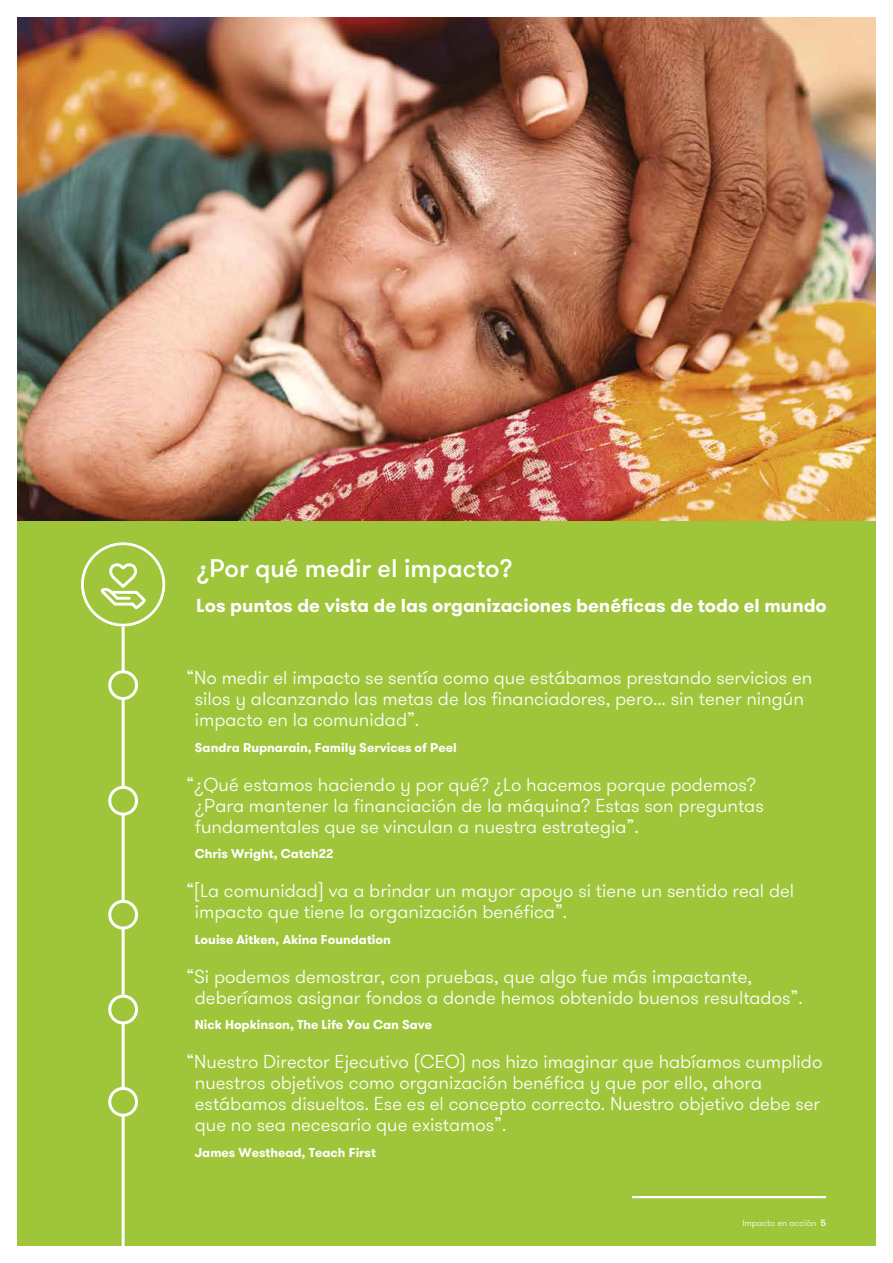
<style>
.page{position:relative;width:893px;height:1263px;background:#fff}
.page>*{position:absolute;margin:0;border:0;box-sizing:border-box;transform-origin:0 0}
.t1{font:500 25.5px "GT Walsheim Pro";color:#fff}
.t2{font:300 18.75px/21px "GT Walsheim Pro";color:#fff}
.t3{font:700 18.75px "GT Walsheim Pro";color:#fff}
.t4{font:700 12.75px "GT Walsheim Pro";color:#fff}
.t5{font:300 9px "GT Walsheim Pro";color:#fff}
.s1{font-weight:500}
</style>
<div class="page">
<img style="left:17px;top:17px;width:859px;height:504px">
<div style="left:17px;top:521px;width:859px;height:724px;background:#9fc63b"></div>
<hr style="left:632px;top:1196px;width:194px;height:2px;background:#fff">
<svg style="left:81px;top:542px;width:84px;height:85px"></svg>
<hr style="left:122px;top:626px;width:3px;height:637px;background:#fff">
<div style="left:110px;top:672px;width:27px;height:26px;background:#9fc63b;border-radius:50%"></div>
<div style="left:108px;top:670px;width:30px;height:30px;border:3px solid #fff;border-radius:50%"></div>
<div style="left:110px;top:787px;width:27px;height:27px;background:#9fc63b;border-radius:50%"></div>
<div style="left:108px;top:786px;width:30px;height:30px;border:3px solid #fff;border-radius:50%"></div>
<div style="left:110px;top:901px;width:27px;height:27px;background:#9fc63b;border-radius:50%"></div>
<div style="left:108px;top:900px;width:30px;height:29px;border:3px solid #fff;border-radius:50%"></div>
<div style="left:110px;top:996px;width:27px;height:27px;background:#9fc63b;border-radius:50%"></div>
<div style="left:108px;top:995px;width:30px;height:29px;border:3px solid #fff;border-radius:50%"></div>
<div style="left:110px;top:1088px;width:27px;height:27px;background:#9fc63b;border-radius:50%"></div>
<div style="left:108px;top:1087px;width:30px;height:30px;border:3px solid #fff;border-radius:50%"></div>
<h1 class="t1" style="left:196px;top:552px;width:318px">¿Por qué medir el impacto?</h1>
<p class="t3" style="left:196px;top:593px;width:632px">Los puntos de vista de las organizaciones benéficas de todo el mundo</p>
<p class="t2" style="left:195px;top:668px;width:619px;text-indent:-9px">“No medir el impacto se sentía como que estábamos prestando servicios en silos y alcanzando las metas de los financiadores, pero... sin tener ningún impacto en la comunidad”.</p>
<p class="t4" style="left:195px;top:739px;width:263px">Sandra Rupnarain, Family Services of Peel</p>
<p class="t2" style="left:195px;top:774px;width:570px;text-indent:-9px">“¿Qué estamos haciendo y por qué? ¿Lo hacemos porque podemos? ¿Para mantener la financiación de la máquina? Estas son preguntas fundamentales que se vinculan a nuestra estrategia”.</p>
<p class="t4" style="left:195px;top:845px;width:140px">Chris Wright, Catch22</p>
<p class="t2" style="left:195px;top:881px;width:601px;text-indent:-9px">“[La comunidad] va a brindar un mayor apoyo si tiene un sentido real del impacto que tiene la organización benéfica”.</p>
<p class="t4" style="left:195px;top:931px;width:198px">Louise Aitken, Akina Foundation</p>
<p class="t2" style="left:195px;top:966px;width:609px;text-indent:-9px">“Si podemos demostrar, con pruebas, que algo fue más impactante, deberíamos asignar fondos a donde hemos obtenido buenos resultados”.</p>
<p class="t4" style="left:195px;top:1016px;width:239px">Nick Hopkinson, The Life You Can Save</p>
<p class="t2" style="left:195px;top:1052px;width:629px;text-indent:-9px">“Nuestro Director Ejecutivo (CEO) nos hizo imaginar que habíamos cumplido nuestros objetivos como organización benéfica y que por ello, ahora estábamos disueltos. Ese es el concepto correcto. Nuestro objetivo debe ser que no sea necesario que existamos”.</p>
<p class="t4" style="left:195px;top:1144px;width:183px">James Westhead, Teach First</p>
<p class="t5" style="left:742px;top:1217px;width:85px">Impacto en acción <span class="s1">5</span></p>
</div>
